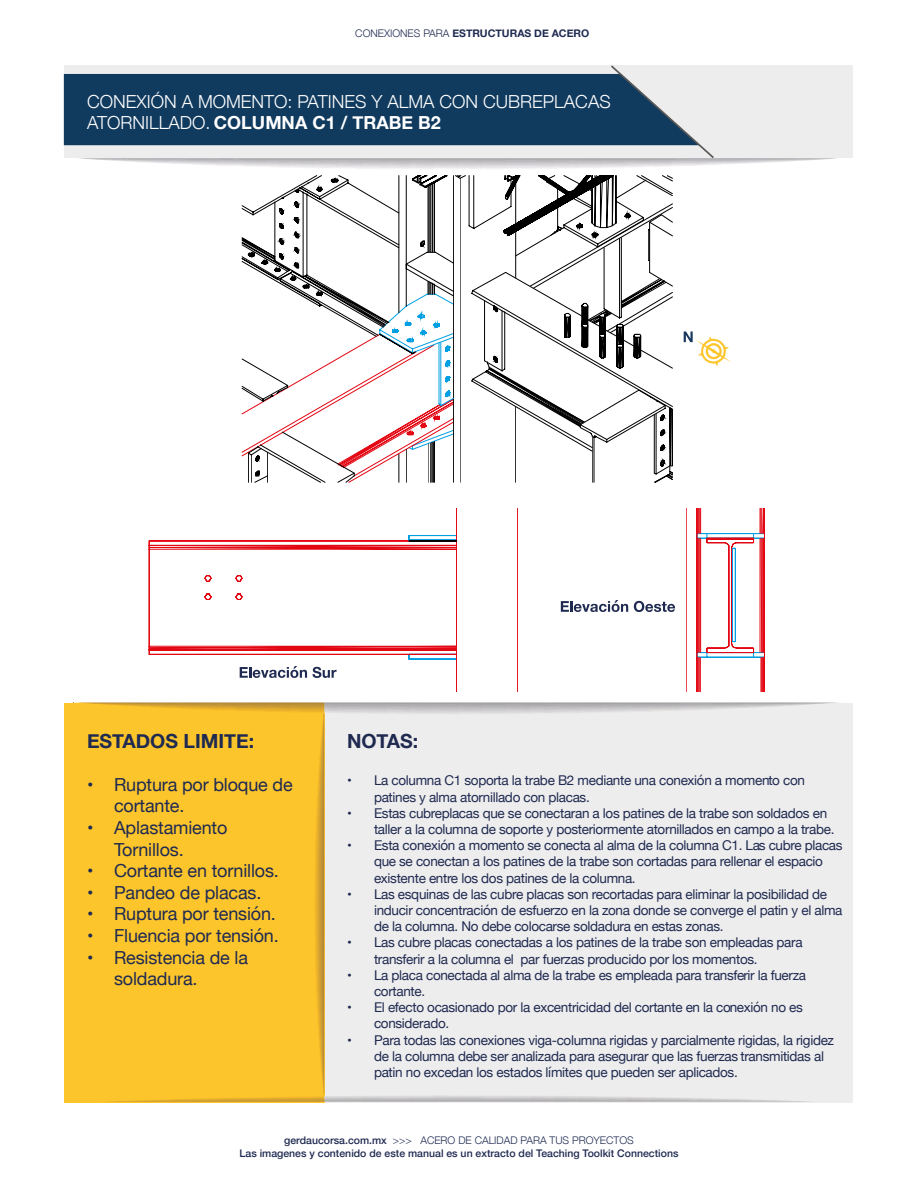
<style>
.page{position:relative;width:918px;height:1188px;background:#fff}
.page>*{position:absolute;margin:0;border:0;box-sizing:border-box;transform-origin:0 0}
.t1{font:700 19.5px "Helvetica Neue";color:#1f2a51}
.t2{font:18px/21.6px "Helvetica Neue";letter-spacing:-.01em;color:#1f2a51}
.t3{font:300 18px/21.6px "Helvetica Neue";color:#fff}
.t4{font:13.5px/16.2px "Helvetica Neue";letter-spacing:-.025em;color:#1f2a51}
.t5{font:500 10.5px/12.6px "Helvetica Neue";color:#1f2a51;text-align:center}
.t6{font:700 10.5px "Helvetica Neue";color:#1f2a51}
.s1{font-weight:300}
.s2{font-weight:700}
</style>
<div class="page">
<div style="left:64px;top:65px;width:789px;height:1038px;background:#eeeded"></div>
<div style="left:64px;top:702px;width:260px;height:401px;background:#fdc52c"></div>
<div style="left:64px;top:158px;width:789px;height:544px;background:#fff"></div>
<img style="left:324px;top:713px;width:1px;height:383px">
<img style="left:315px;top:715px;width:9px;height:379px">
<img style="left:323px;top:702px;width:520px;height:13px">
<img style="left:74px;top:702px;width:250px;height:11px">
<img style="left:109px;top:1095px;width:699px;height:7px">
<div style="left:64px;top:74px;width:547px;height:71px;background:#103a5e"></div>
<svg style="left:611px;top:65px;width:103px;height:93px"></svg>
<svg style="left:240px;top:666px;width:97px;height:12px"></svg>
<svg style="left:561px;top:600px;width:67px;height:12px"></svg>
<svg style="left:634px;top:601px;width:41px;height:11px"></svg>
<hr style="left:687px;top:508px;width:1px;height:183px;background:#e30613">
<hr style="left:765px;top:508px;width:1px;height:183px;background:#e30613">
<hr style="left:764px;top:657px;width:1px;height:34px;background:#e30613">
<hr style="left:763px;top:657px;width:1px;height:34px;background:#e30613">
<hr style="left:762px;top:657px;width:1px;height:34px;background:#e30613">
<hr style="left:760px;top:657px;width:1px;height:34px;background:#e30613">
<hr style="left:701px;top:657px;width:1px;height:34px;background:#e30613">
<hr style="left:700px;top:657px;width:1px;height:34px;background:#e30613">
<hr style="left:699px;top:657px;width:1px;height:34px;background:#e30613">
<hr style="left:698px;top:657px;width:1px;height:34px;background:#e30613">
<hr style="left:697px;top:508px;width:1px;height:183px;background:#e30613">
<svg style="left:697px;top:508px;width:68px;height:150px"></svg>
<hr style="left:735px;top:548px;width:1px;height:94px;background:#009fe3">
<hr style="left:409px;top:659px;width:47px;height:1px;background:#009fe3">
<svg style="left:149px;top:540px;width:307px;height:119px"></svg>
<hr style="left:517px;top:508px;width:1px;height:183px;background:#e30613">
<hr style="left:456px;top:508px;width:1px;height:183px;background:#e30613">
<svg style="left:242px;top:137px;width:372px;height:404px"></svg>
<svg style="left:242px;top:175px;width:431px;height:340px"></svg>
<svg style="left:242px;top:175px;width:399px;height:200px"></svg>
<svg style="left:684px;top:331px;width:47px;height:35px"></svg>
<p class="t6" style="left:355px;top:25px;width:235px"><span class="s1">CONEXIONES PARA</span> ESTRUCTURAS DE ACERO</p>
<h2 class="t3" style="left:87px;top:89px;width:525px">CONEXIÓN A MOMENTO: PATINES Y ALMA CON CUBREPLACAS<br>ATORNILLADO. <span class="s2">COLUMNA C1 / TRABE B2</span></h2>
<h1 class="t1" style="left:87px;top:725px;width:169px">ESTADOS LIMITE:</h1>
<h2 class="t2" style="left:114px;top:775px;width:180px;text-indent:-27px">• Ruptura por bloque de cortante.</h2>
<h2 class="t2" style="left:114px;top:818px;width:115px;text-indent:-27px">• Aplastamiento<br>Tornillos.</h2>
<h2 class="t2" style="left:87px;top:861px;width:193px">• Cortante en tornillos.</h2>
<h2 class="t2" style="left:87px;top:883px;width:176px">• Pandeo de placas.</h2>
<h2 class="t2" style="left:87px;top:904px;width:190px">• Ruptura por tensión.</h2>
<h2 class="t2" style="left:87px;top:926px;width:193px">• Fluencia por tensión.</h2>
<h2 class="t2" style="left:114px;top:947px;width:136px;text-indent:-27px">• Resistencia de la soldadura.</h2>
<h1 class="t1" style="left:347px;top:725px;width:73px">NOTAS:</h1>
<p class="t4" style="left:374px;top:773px;width:433px;text-indent:-27px">• La columna C1 soporta la trabe B2 mediante una conexión a momento con patines y alma atornillado con placas.</p>
<p class="t4" style="left:374px;top:806px;width:462px;text-indent:-27px">• Estas cubreplacas que se conectaran a los patines de la trabe son soldados en taller a la columna de soporte y posteriormente atornillados en campo a la trabe.</p>
<p class="t4" style="left:374px;top:838px;width:470px;text-indent:-27px">• Esta conexión a momento se conecta al alma de la columna C1. Las cubre placas que se conectan a los patines de la trabe son cortadas para rellenar el espacio existente entre los dos patines de la columna.</p>
<p class="t4" style="left:374px;top:887px;width:470px;text-indent:-27px">• Las esquinas de las cubre placas son recortadas para eliminar la posibilidad de inducir concentración de esfuerzo en la zona donde se converge el patin y el alma de la columna. No debe colocarse soldadura en estas zonas.</p>
<p class="t4" style="left:374px;top:935px;width:430px;text-indent:-27px">• Las cubre placas conectadas a los patines de la trabe son empleadas para transferir a la columna el par fuerzas producido por los momentos.</p>
<p class="t4" style="left:374px;top:968px;width:434px;text-indent:-27px">• La placa conectada al alma de la trabe es empleada para transferir la fuerza cortante.</p>
<p class="t4" style="left:374px;top:1000px;width:430px;text-indent:-27px">• El efecto ocasionado por la excentricidad del cortante en la conexión no es considerado.</p>
<p class="t4" style="left:374px;top:1032px;width:462px;text-indent:-27px">• Para todas las conexiones viga-columna rigidas y parcialmente rigidas, la rigidez de la columna debe ser analizada para asegurar que las fuerzas transmitidas al patin no excedan los estados límites que pueden ser aplicados.</p>
<p class="t5" style="left:239px;top:1133px;width:441px">gerdaucorsa.com.mx <span class="s1">&gt;&gt;&gt; ACERO DE CALIDAD PARA TUS PROYECTOS<br></span>Las imagenes y contenido de este manual es un extracto del Teaching Toolkit Connections</p>
</div>
